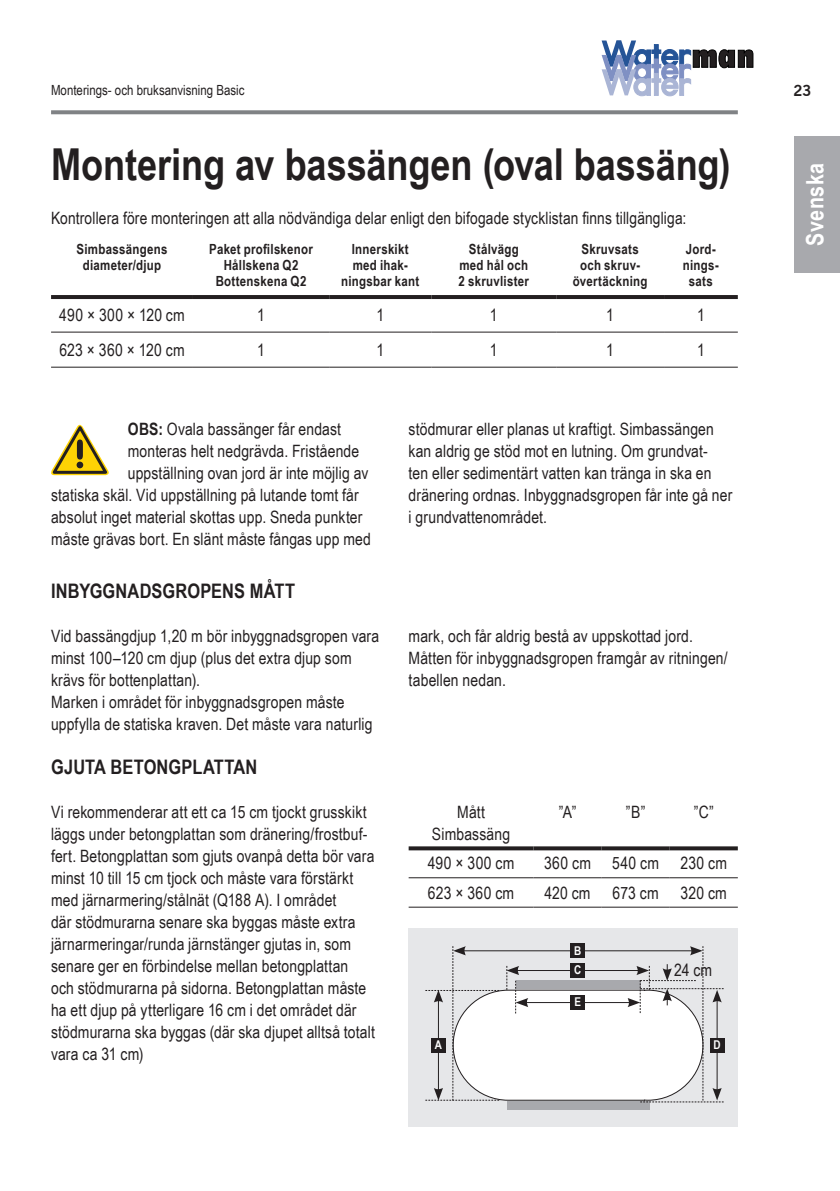
<style>
.page{position:relative;width:840px;height:1191px;background:#fff}
.page>*{position:absolute;margin:0;border:0;box-sizing:border-box;transform-origin:0 0}
.t1{font:700 44px "Arial Narrow";letter-spacing:-.005em;color:#231f20}
.t2{font:700 24px "Arial Narrow";letter-spacing:.02em;color:#fff}
.t3{font:700 20px "Arial Narrow";letter-spacing:.005em;color:#231f20}
.t4{font:17px/22px "Arial Narrow";letter-spacing:.01em;color:#231f20}
.t5{font:700 15px "News Gothic BT";color:#231f20}
.t6{font:700 14px/16px "Arial Narrow";letter-spacing:.02em;color:#231f20;text-align:center}
.t7{font:14px "Arial Narrow";color:#231f20}
.t8{font:700 12.2px "Arial Narrow";color:#fff}
.s1{font-weight:700}
</style>
<div class="page">
<svg style="left:51px;top:110px;width:686px;height:4px;background:#898b8d"></svg>
<div style="left:794px;top:136px;width:45px;height:136px;background:#a8a9ad"></div>
<svg style="left:601px;top:41px;width:151px;height:55px"></svg>
<svg style="left:51px;top:424px;width:58px;height:52px"></svg>
<hr style="left:51px;top:331px;width:142px;height:1px;background:#231f20">
<hr style="left:193px;top:331px;width:136px;height:1px;background:#231f20">
<hr style="left:329px;top:331px;width:102px;height:1px;background:#231f20">
<hr style="left:431px;top:331px;width:125px;height:1px;background:#231f20">
<hr style="left:556px;top:331px;width:107px;height:1px;background:#231f20">
<hr style="left:663px;top:331px;width:74px;height:1px;background:#231f20">
<hr style="left:51px;top:367px;width:142px;height:1px;background:#231f20">
<hr style="left:193px;top:367px;width:136px;height:1px;background:#231f20">
<hr style="left:329px;top:367px;width:102px;height:1px;background:#231f20">
<hr style="left:431px;top:367px;width:125px;height:1px;background:#231f20">
<hr style="left:556px;top:367px;width:107px;height:1px;background:#231f20">
<hr style="left:663px;top:367px;width:74px;height:1px;background:#231f20">
<hr style="left:51px;top:295px;width:142px;height:4px;background:#231f20">
<hr style="left:193px;top:295px;width:136px;height:4px;background:#231f20">
<hr style="left:329px;top:295px;width:102px;height:4px;background:#231f20">
<hr style="left:431px;top:295px;width:125px;height:4px;background:#231f20">
<hr style="left:556px;top:295px;width:107px;height:4px;background:#231f20">
<hr style="left:663px;top:295px;width:74px;height:4px;background:#231f20">
<svg style="left:408px;top:846px;width:125px;height:4px"></svg>
<svg style="left:533px;top:846px;width:68px;height:4px"></svg>
<svg style="left:601px;top:846px;width:68px;height:4px"></svg>
<svg style="left:669px;top:846px;width:68px;height:4px"></svg>
<hr style="left:408px;top:877px;width:125px;height:1px;background:#231f20">
<hr style="left:533px;top:877px;width:68px;height:1px;background:#231f20">
<hr style="left:601px;top:877px;width:68px;height:1px;background:#231f20">
<hr style="left:669px;top:877px;width:68px;height:1px;background:#231f20">
<hr style="left:408px;top:906px;width:125px;height:1px;background:#231f20">
<hr style="left:533px;top:906px;width:68px;height:1px;background:#231f20">
<hr style="left:601px;top:906px;width:68px;height:1px;background:#231f20">
<hr style="left:669px;top:906px;width:68px;height:1px;background:#231f20">
<div style="left:408px;top:928px;width:329px;height:198px;background:#e6e7e9"></div>
<div style="left:506px;top:1102px;width:143px;height:8px;background:#a8a9ad"></div>
<svg style="left:425px;top:946px;width:298px;height:156px"></svg>
<div style="left:570px;top:963px;width:14px;height:14px;background:#231f20"></div>
<div style="left:570px;top:995px;width:14px;height:14px;background:#231f20"></div>
<div style="left:570px;top:943px;width:14px;height:15px;background:#231f20"></div>
<div style="left:431px;top:1038px;width:14px;height:14px;background:#231f20"></div>
<div style="left:709px;top:1038px;width:14px;height:14px;background:#231f20"></div>
<p class="t7" style="left:51px;top:80px;width:195px">Monterings- och bruksanvisning Basic</p>
<h1 class="t1" style="left:51px;top:131px;width:680px">Montering av bassängen (oval bassäng)</h1>
<p class="t4" style="left:51px;top:206px;width:636px">Kontrollera före monteringen att alla nödvändiga delar enligt den bifogade stycklistan finns tillgängliga:</p>
<p class="t6" style="left:76px;top:240px;width:92px">Simbassängens diameter/djup</p>
<p class="t6" style="left:209px;top:240px;width:105px">Paket profilskenor<br>Hållskena Q2<br>Bottenskena Q2</p>
<p class="t6" style="left:341px;top:240px;width:79px">Innerskikt med ihak&shy;ningsbar kant</p>
<p class="t6" style="left:458px;top:240px;width:72px">Stålvägg med hål och<br>2 skruvlister</p>
<p class="t6" style="left:572px;top:240px;width:76px">Skruvsats och skruv&shy;övertäckning</p>
<p class="t6" style="left:682px;top:240px;width:37px">Jord&shy;nings&shy;sats</p>
<p class="t4" style="left:59px;top:303px;width:127px">490 × 300 × 120 cm</p>
<p class="t4" style="left:257px;top:303px;width:9px">1</p>
<p class="t4" style="left:376px;top:303px;width:9px">1</p>
<p class="t4" style="left:489px;top:303px;width:9px">1</p>
<p class="t4" style="left:606px;top:303px;width:9px">1</p>
<p class="t4" style="left:696px;top:303px;width:9px">1</p>
<p class="t4" style="left:59px;top:338px;width:127px">623 × 360 × 120 cm</p>
<p class="t4" style="left:257px;top:338px;width:9px">1</p>
<p class="t4" style="left:376px;top:338px;width:9px">1</p>
<p class="t4" style="left:489px;top:338px;width:9px">1</p>
<p class="t4" style="left:606px;top:338px;width:9px">1</p>
<p class="t4" style="left:696px;top:338px;width:9px">1</p>
<p class="t4" style="left:128px;top:417px;width:215px"><span class="s1">OBS:</span> Ovala bassänger får endast</p>
<p class="t4" style="left:128px;top:439px;width:233px">monteras helt nedgrävda. Fristående</p>
<p class="t4" style="left:128px;top:461px;width:242px">uppställning ovan jord är inte möjlig av</p>
<p class="t4" style="left:51px;top:483px;width:309px">statiska skäl. Vid uppställning på lutande tomt får</p>
<p class="t4" style="left:51px;top:505px;width:313px">absolut inget material skottas upp. Sneda punkter</p>
<p class="t4" style="left:51px;top:527px;width:321px">måste grävas bort. En slänt måste fångas upp med</p>
<p class="t4" style="left:408px;top:417px;width:325px">stödmurar eller planas ut kraftigt. Simbassängen kan aldrig ge stöd mot en lutning. Om grundvat-<br>ten eller sedimentärt vatten kan tränga in ska en dränering ordnas. Inbyggnadsgropen får inte gå ner i grundvattenområdet.</p>
<p class="t3" style="left:51px;top:576px;width:245px">INBYGGNADSGROPENS MÅTT</p>
<p class="t4" style="left:51px;top:624px;width:329px">Vid bassängdjup 1,20 m bör inbyggnadsgropen vara minst 100–120 cm djup (plus det extra djup som krävs för bottenplattan).<br>Marken i området för inbyggnadsgropen måste uppfylla de statiska kraven. Det måste vara naturlig</p>
<p class="t4" style="left:408px;top:624px;width:320px">mark, och får aldrig bestå av uppskottad jord.<br>Måtten för inbyggnadsgropen framgår av ritningen/ tabellen nedan.</p>
<p class="t3" style="left:51px;top:752px;width:208px">GJUTA BETONGPLATTAN</p>
<p class="t4" style="left:51px;top:800px;width:325px">Vi rekommenderar att ett ca 15 cm tjockt grusskikt läggs under betongplattan som dränering/frostbuf&shy;fert. Betongplattan som gjuts ovanpå detta bör vara minst 10 till 15 cm tjock och måste vara förstärkt med järnarmering/stålnät (Q188 A). I området<br>där stödmurarna senare ska byggas måste extra järnarmeringar/runda järnstänger gjutas in, som senare ger en förbindelse mellan betongplattan och stödmurarna på sidorna. Betongplattan måste ha ett djup på ytterligare 16 cm i det området där stödmurarna ska byggas (där ska djupet alltså totalt vara ca 31 cm)</p>
<p class="t4" style="left:431px;top:800px;width:80px;text-align:center">Mått<br>Simbassäng</p>
<p class="t4" style="left:558px;top:800px;width:19px">”A”</p>
<p class="t4" style="left:625px;top:800px;width:21px">”B”</p>
<p class="t4" style="left:693px;top:800px;width:22px">”C”</p>
<p class="t4" style="left:427px;top:851px;width:88px">490 × 300 cm</p>
<p class="t4" style="left:544px;top:851px;width:48px">360 cm</p>
<p class="t4" style="left:612px;top:851px;width:48px">540 cm</p>
<p class="t4" style="left:680px;top:851px;width:48px">230 cm</p>
<p class="t4" style="left:427px;top:881px;width:88px">623 × 360 cm</p>
<p class="t4" style="left:544px;top:881px;width:48px">420 cm</p>
<p class="t4" style="left:612px;top:881px;width:48px">673 cm</p>
<p class="t4" style="left:680px;top:881px;width:48px">320 cm</p>
<p class="t8" style="left:574px;top:941px;width:9px">B</p>
<p class="t4" style="left:673px;top:958px;width:40px">24 cm</p>
<p class="t8" style="left:574px;top:961px;width:9px">C</p>
<p class="t8" style="left:574px;top:993px;width:8px">E</p>
<p class="t8" style="left:434px;top:1035px;width:9px">A</p>
<p class="t8" style="left:713px;top:1035px;width:9px">D</p>
<p class="t5" style="left:793px;top:82px;width:20px">23</p>
<h2 class="t2" style="left:796px;top:245px;width:84px;rotate:-90deg">Svenska</h2>
</div>
